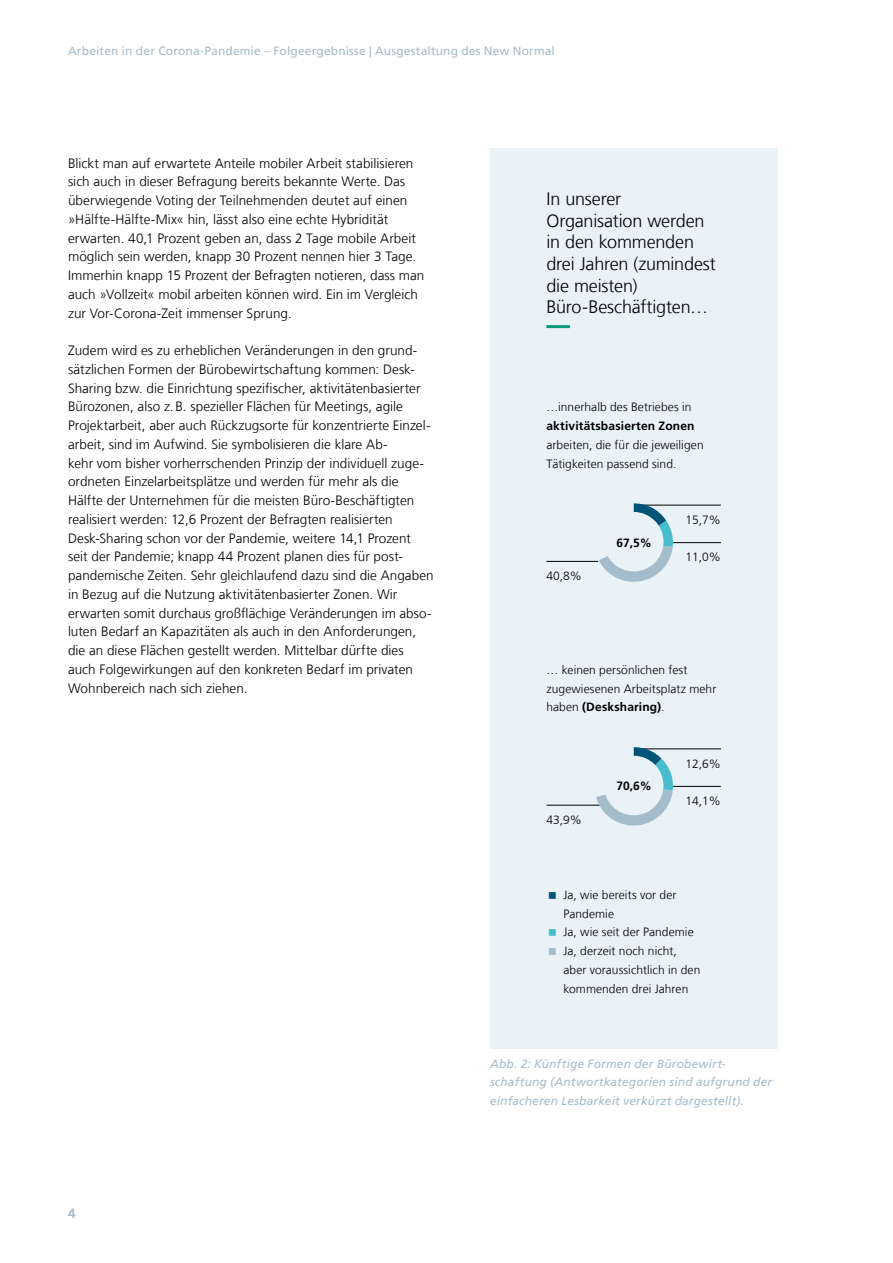
<style>
.page{position:relative;width:893px;height:1263px;background:#fff}
.page>*{position:absolute;margin:0;border:0;box-sizing:border-box;transform-origin:0 0}
.t1{font:300 18px/21.6px "Frutiger LT Com";letter-spacing:-.01em;color:#000}
.t2{font:300 13.5px/18.8px "Frutiger LT Com";letter-spacing:.005em;color:#000}
.t3{font:700 13.5px "Frutiger LT Com";color:#a5bcca}
.t4{font:300 12px/18.8px "Frutiger LT Com";letter-spacing:.01em;color:#000}
.t5{font:italic 12px/18.8px "Frutiger LT Com";letter-spacing:.015em;color:#a5bcca}
.t6{font:12px "Frutiger LT Com";letter-spacing:.015em;color:#a5bcca}
.t7{font:700 12px "Frutiger LT Com";letter-spacing:.01em;color:#000}
.s1{font-weight:700}
</style>
<div class="page">
<div style="left:490px;top:149px;width:287px;height:900px;background:#e9f2f7"></div>
<svg style="left:546px;top:325px;width:24px;height:3px"></svg>
<hr style="left:546px;top:561px;width:52px;height:1px;background:#000">
<hr style="left:643px;top:505px;width:78px;height:1px;background:#000">
<hr style="left:667px;top:542px;width:54px;height:1px;background:#000">
<svg style="left:599px;top:503px;width:74px;height:79px"></svg>
<hr style="left:546px;top:805px;width:59px;height:1px;background:#000">
<hr style="left:642px;top:749px;width:79px;height:1px;background:#000">
<hr style="left:667px;top:786px;width:54px;height:1px;background:#000">
<svg style="left:596px;top:747px;width:77px;height:78px"></svg>
<p class="t6" style="left:68px;top:44px;width:488px">Arbeiten in der Corona-Pandemie – Folgeergebnisse | Ausgestaltung des New Normal</p>
<p class="t2" style="left:68px;top:154px;width:358px">Blickt man auf erwartete Anteile mobiler Arbeit stabilisieren sich auch in dieser Befragung bereits bekannte Werte. Das überwiegende Voting der Teilnehmenden deutet auf einen »Hälfte-Hälfte-Mix« hin, lässt also eine echte Hybridität erwarten. 40,1 Prozent geben an, dass 2 Tage mobile Arbeit möglich sein werden, knapp 30 Prozent nennen hier 3 Tage.<br>Immerhin knapp 15 Prozent der Befragten notieren, dass man auch »Vollzeit« mobil arbeiten können wird. Ein im Vergleich zur Vor-Corona-Zeit immenser Sprung.</p>
<p class="t2" style="left:68px;top:341px;width:367px">Zudem wird es zu erheblichen Veränderungen in den grund&shy;sätzlichen Formen der Bürobewirtschaftung kommen: Desk-Sharing bzw. die Einrichtung spezifischer, aktivitätenbasierter Bürozonen, also z.B. spezieller Flächen für Meetings, agile Projektarbeit, aber auch Rückzugsorte für konzentrierte Einzel&shy;arbeit, sind im Aufwind. Sie symbolisieren die klare Ab-<br>kehr vom bisher vorherrschenden Prinzip der individuell zuge&shy;ordneten Einzelarbeitsplätze und werden für mehr als die Hälfte der Unternehmen für die meisten Büro-Beschäftigten realisiert werden: 12,6 Prozent der Befragten realisierten Desk-Sharing schon vor der Pandemie, weitere 14,1 Prozent seit der Pandemie; knapp 44 Prozent planen dies für post&shy;pandemische Zeiten. Sehr gleichlaufend dazu sind die Angaben in Bezug auf die Nutzung aktivitätenbasierter Zonen. Wir erwarten somit durchaus großflächige Veränderungen im abso&shy;luten Bedarf an Kapazitäten als auch in den Anforderungen, die an diese Flächen gestellt werden. Mittelbar dürfte dies auch Folgewirkungen auf den konkreten Bedarf im privaten Wohnbereich nach sich ziehen.</p>
<p class="t3" style="left:68px;top:1205px;width:9px">4</p>
<h1 class="t1" style="left:546px;top:188px;width:171px">In unserer<br>Organisation werden in den kommenden drei Jahren (zumindest die meisten)<br>Büro-Beschäftigten…</h1>
<p class="t4" style="left:546px;top:398px;width:147px">…innerhalb des Betriebes in</p>
<p class="t7" style="left:546px;top:419px;width:150px">aktivitätsbasierten Zonen</p>
<p class="t4" style="left:546px;top:435px;width:159px">arbeiten, die für die jeweiligen<br>Tätigkeiten passend sind.</p>
<p class="t4" style="left:546px;top:567px;width:37px">40,8%</p>
<p class="t7" style="left:616px;top:535px;width:37px">67,5%</p>
<p class="t4" style="left:685px;top:510px;width:37px">15,7%</p>
<p class="t4" style="left:685px;top:548px;width:37px">11,0%</p>
<p class="t4" style="left:546px;top:660px;width:171px">… keinen persönlichen fest zugewiesenen Arbeitsplatz mehr haben <span class="s1">(Desksharing)</span>.</p>
<p class="t7" style="left:616px;top:667px;width:37px">70,6%</p>
<p class="t4" style="left:685px;top:679px;width:37px">14,1%</p>
<p class="t4" style="left:546px;top:679px;width:37px">40,8%</p>
<p class="t4" style="left:546px;top:698px;width:37px">43,9%</p>
<p class="t4" style="left:546px;top:810px;width:37px">43,9%</p>
<p class="t7" style="left:616px;top:779px;width:37px">70,6%</p>
<p class="t4" style="left:685px;top:754px;width:37px">12,6%</p>
<p class="t4" style="left:685px;top:792px;width:37px">14,1%</p>
<p class="t4" style="left:563px;top:885px;width:138px">Ja, wie bereits vor der<br>Pandemie<br>Ja, wie seit der Pandemie<br>Ja, derzeit noch nicht, aber voraussichtlich in den kommenden drei Jahren</p>
<p class="t5" style="left:490px;top:1054px;width:284px">Abb. 2: Künftige Formen der Bürobewirt&shy;schaftung (Antwortkategorien sind aufgrund der einfacheren Lesbarkeit verkürzt dargestellt).</p>
</div>
